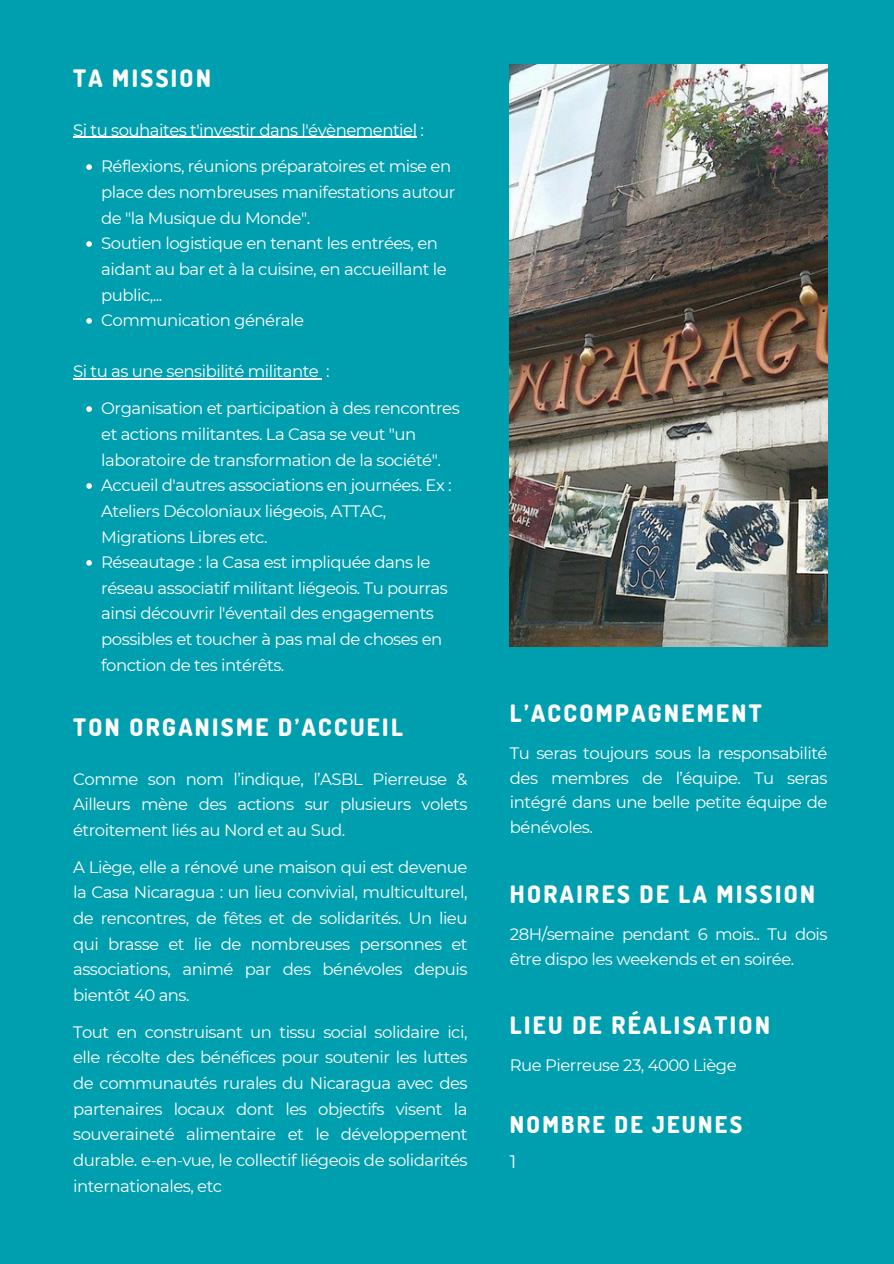
<style>
.page{position:relative;width:894px;height:1264px;background:#fff}
.page>*{position:absolute;margin:0;border:0;box-sizing:border-box;transform-origin:0 0}
.t1{font:800 24px "Dosis";letter-spacing:.1em;color:#fff}
.t2{font:800 23.1px "Dosis";letter-spacing:.1em;color:#fff}
.t3{font:18px "Montserrat";color:#fff}
.t4{font:16.5px/25.7px "Montserrat";letter-spacing:-.03em;color:#fff}
</style>
<div class="page">
<div style="left:0;top:0;width:893px;height:1263px;background:#009fb0"></div>
<hr style="left:73px;top:137px;width:343px;height:1px;background:#fff">
<svg style="left:86px;top:164px;width:6px;height:6px"></svg>
<svg style="left:86px;top:241px;width:6px;height:6px"></svg>
<svg style="left:86px;top:318px;width:6px;height:6px"></svg>
<hr style="left:73px;top:379px;width:245px;height:1px;background:#fff">
<svg style="left:86px;top:406px;width:6px;height:6px"></svg>
<svg style="left:86px;top:483px;width:6px;height:6px"></svg>
<svg style="left:86px;top:560px;width:6px;height:5px"></svg>
<img style="left:509px;top:65px;width:318px;height:581px">
<p class="t1" style="left:73px;top:63px;width:139px">TA MISSION</p>
<h1 class="t4" style="left:73px;top:117px;width:352px">Si tu souhaites t'investir dans l'évènementiel :</h1>
<p class="t4" style="left:101px;top:154px;width:355px">Réflexions, réunions préparatoires et mise en place des nombreuses manifestations autour de "la Musique du Monde".</p>
<p class="t4" style="left:101px;top:230px;width:347px">Soutien logistique en tenant les entrées, en aidant au bar et à la cuisine, en accueillant le public,...</p>
<p class="t4" style="left:101px;top:307px;width:204px">Communication générale</p>
<p class="t4" style="left:73px;top:359px;width:258px">Si tu as une sensibilité militante :</p>
<p class="t4" style="left:101px;top:395px;width:360px">Organisation et participation à des rencontres</p>
<p class="t4" style="left:101px;top:421px;width:352px">et actions militantes. La Casa se veut "un laboratoire de transformation de la société".<br>Accueil d'autres associations en journées. Ex :</p>
<p class="t4" style="left:101px;top:498px;width:330px">Ateliers Décoloniaux liégeois, ATTAC,<br>Migrations Libres etc.<br>Réseautage : la Casa est impliquée dans le</p>
<p class="t4" style="left:101px;top:575px;width:348px">réseau associatif militant liégeois. Tu pourras ainsi découvrir l'éventail des engagements possibles et toucher à pas mal de choses en fonction de tes intérêts.</p>
<p class="t1" style="left:73px;top:711px;width:331px">TON ORGANISME D’ACCUEIL</p>
<h1 class="t4" style="left:73px;top:765px;width:396px;text-align:justify">Comme son nom l’indique, l’ASBL Pierreuse &amp; Ailleurs mène des actions sur plusieurs volets étroitement liés au Nord et au Sud.</h1>
<p class="t4" style="left:73px;top:854px;width:396px;text-align:justify">A Liège, elle a rénové une maison qui est devenue la Casa Nicaragua : un lieu convivial, multiculturel, de rencontres, de fêtes et de solidarités. Un lieu qui brasse et lie de nombreuses personnes et associations, animé par des bénévoles depuis bientôt 40 ans.</p>
<p class="t4" style="left:73px;top:1019px;width:396px;text-align:justify">Tout en construisant un tissu social solidaire ici, elle récolte des bénéfices pour soutenir les luttes de communautés rurales du Nicaragua avec des partenaires locaux dont les objectifs visent la souveraineté alimentaire et le développement durable. e-en-vue, le collectif liégeois de solidarités internationales, etc</p>
<p class="t1" style="left:509px;top:697px;width:253px">L’ACCOMPAGNEMENT</p>
<h1 class="t4" style="left:509px;top:740px;width:319px;line-height:24.8px;text-align:justify">Tu seras toujours sous la responsabilité des membres de l’équipe. Tu seras intégré dans une belle petite équipe de bénévoles.</h1>
<p class="t1" style="left:509px;top:878px;width:307px">HORAIRES DE LA MISSION</p>
<h1 class="t4" style="left:509px;top:921px;width:319px;line-height:24.8px">28H/semaine pendant 6 mois.. Tu dois être dispo les weekends et en soirée.</h1>
<p class="t1" style="left:509px;top:1009px;width:261px">LIEU DE RÉALISATION</p>
<h1 class="t4" style="left:509px;top:1052px;width:228px">Rue Pierreuse 23, 4000 Liège</h1>
<p class="t2" style="left:509px;top:1109px;width:234px">NOMBRE DE JEUNES</p>
<h1 class="t3" style="left:509px;top:1150px;width:8px">1</h1>
</div>
